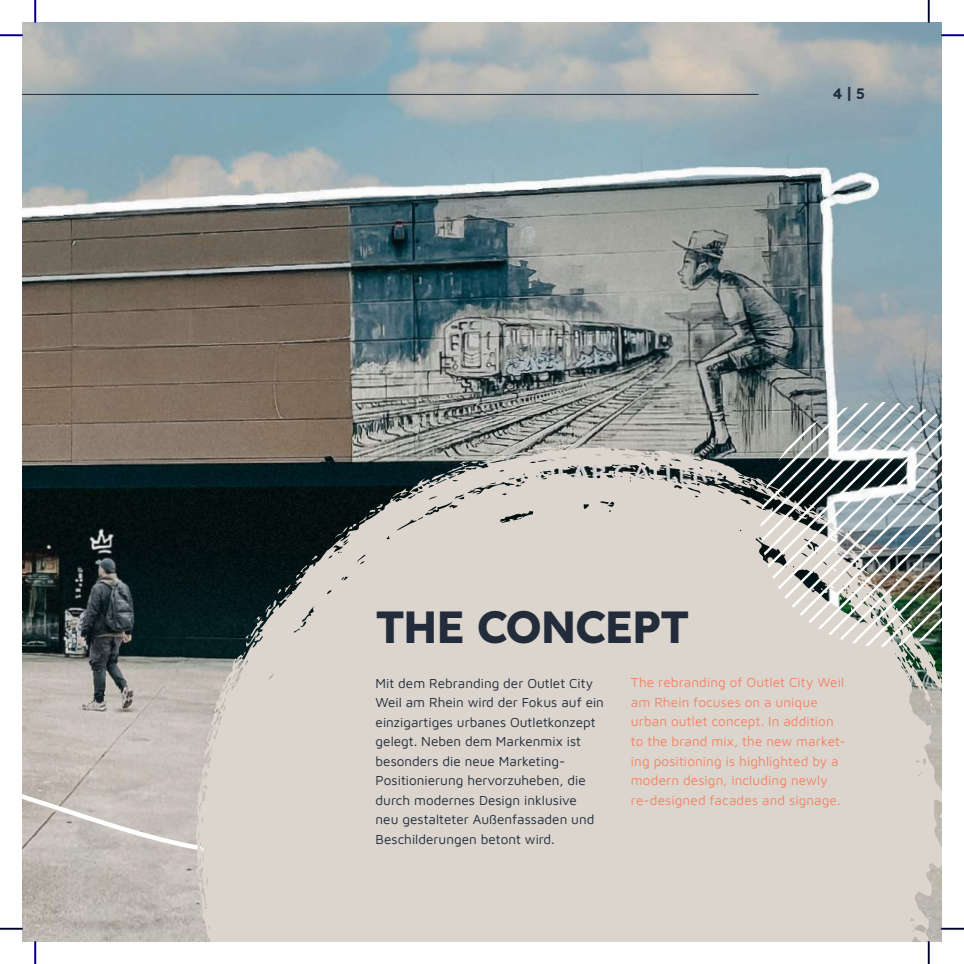
<style>
.page{position:relative;width:964px;height:964px;background:#fff}
.page>*{position:absolute;margin:0;border:0;box-sizing:border-box;transform-origin:0 0}
.t1{font:700 45px "Lexend";letter-spacing:-.04em;color:#222c3a}
.t2{font:600 15px "Lexend";color:#222c3a}
.t3{font:13.5px/19.5px "Maven Pro";color:#222c3a}
.t4{font:13.5px/19.5px "Maven Pro";letter-spacing:.01em;color:#f48365}
</style>
<div class="page">
<img style="left:22px;top:22px;width:919px;height:919px">
<svg style="left:195px;top:446px;width:746px;height:495px;background:#c6c2bc"></svg>
<svg style="left:930px;top:702px;width:6px;height:13px"></svg>
<svg style="left:930px;top:681px;width:4px;height:8px"></svg>
<svg style="left:625px;top:465px;width:11px;height:5px"></svg>
<svg style="left:392px;top:488px;width:16px;height:8px"></svg>
<svg style="left:277px;top:584px;width:14px;height:10px"></svg>
<svg style="left:915px;top:661px;width:4px;height:7px"></svg>
<svg style="left:670px;top:471px;width:74px;height:21px;background:#939390"></svg>
<svg style="left:642px;top:450px;width:9px;height:4px"></svg>
<svg style="left:582px;top:469px;width:13px;height:8px"></svg>
<svg style="left:499px;top:440px;width:76px;height:16px"></svg>
<svg style="left:431px;top:460px;width:47px;height:20px"></svg>
<svg style="left:334px;top:503px;width:49px;height:35px;background:#535855"></svg>
<svg style="left:296px;top:555px;width:22px;height:23px"></svg>
<svg style="left:245px;top:600px;width:32px;height:38px"></svg>
<svg style="left:207px;top:729px;width:4px;height:12px"></svg>
<svg style="left:22px;top:753px;width:247px;height:139px;background:#cac4bd"></svg>
<svg style="left:760px;top:402px;width:181px;height:244px"></svg>
<hr style="left:22px;top:94px;width:736px;height:1px;background:#222c3a">
<hr style="left:0;top:34px;width:23px;height:2px;background:#0000c3">
<hr style="left:941px;top:34px;width:22px;height:2px;background:#0000c3">
<hr style="left:0;top:927px;width:23px;height:2px;background:#0000c3">
<hr style="left:941px;top:927px;width:22px;height:2px;background:#0000c3">
<hr style="left:34px;top:0;width:2px;height:22px;background:#0000c3">
<hr style="left:34px;top:941px;width:2px;height:22px;background:#0000c3">
<hr style="left:927px;top:0;width:2px;height:22px;background:#0000c3">
<hr style="left:927px;top:941px;width:2px;height:22px;background:#0000c3">
<svg style="left:0;top:35px;width:23px;height:1px"></svg>
<svg style="left:941px;top:35px;width:22px;height:1px"></svg>
<svg style="left:0;top:928px;width:23px;height:1px"></svg>
<svg style="left:941px;top:928px;width:22px;height:1px"></svg>
<svg style="left:35px;top:0;width:1px;height:22px"></svg>
<svg style="left:35px;top:941px;width:1px;height:22px"></svg>
<svg style="left:928px;top:0;width:1px;height:22px"></svg>
<svg style="left:928px;top:941px;width:1px;height:22px"></svg>
<p class="t2" style="left:832px;top:85px;width:34px">4 | 5</p>
<h1 class="t1" style="left:375px;top:601px;width:315px">THE CONCEPT</h1>
<p class="t3" style="left:375px;top:674px;width:230px">Mit dem Rebranding der Outlet City Weil am Rhein wird der Fokus auf ein einzigartiges urbanes Outletkonzept gelegt. Neben dem Markenmix ist besonders die neue Marketing-Positionierung hervorzuheben, die durch modernes Design inklusive<br>neu gestalteter Außenfassaden und Beschilderungen betont wird.</p>
<p class="t4" style="left:631px;top:674px;width:216px">The rebranding of Outlet City Weil am Rhein focuses on a unique urban outlet concept. In addition to the brand mix, the new market&shy;ing positioning is highlighted by a modern design, including newly re-designed facades and signage.</p>
</div>
